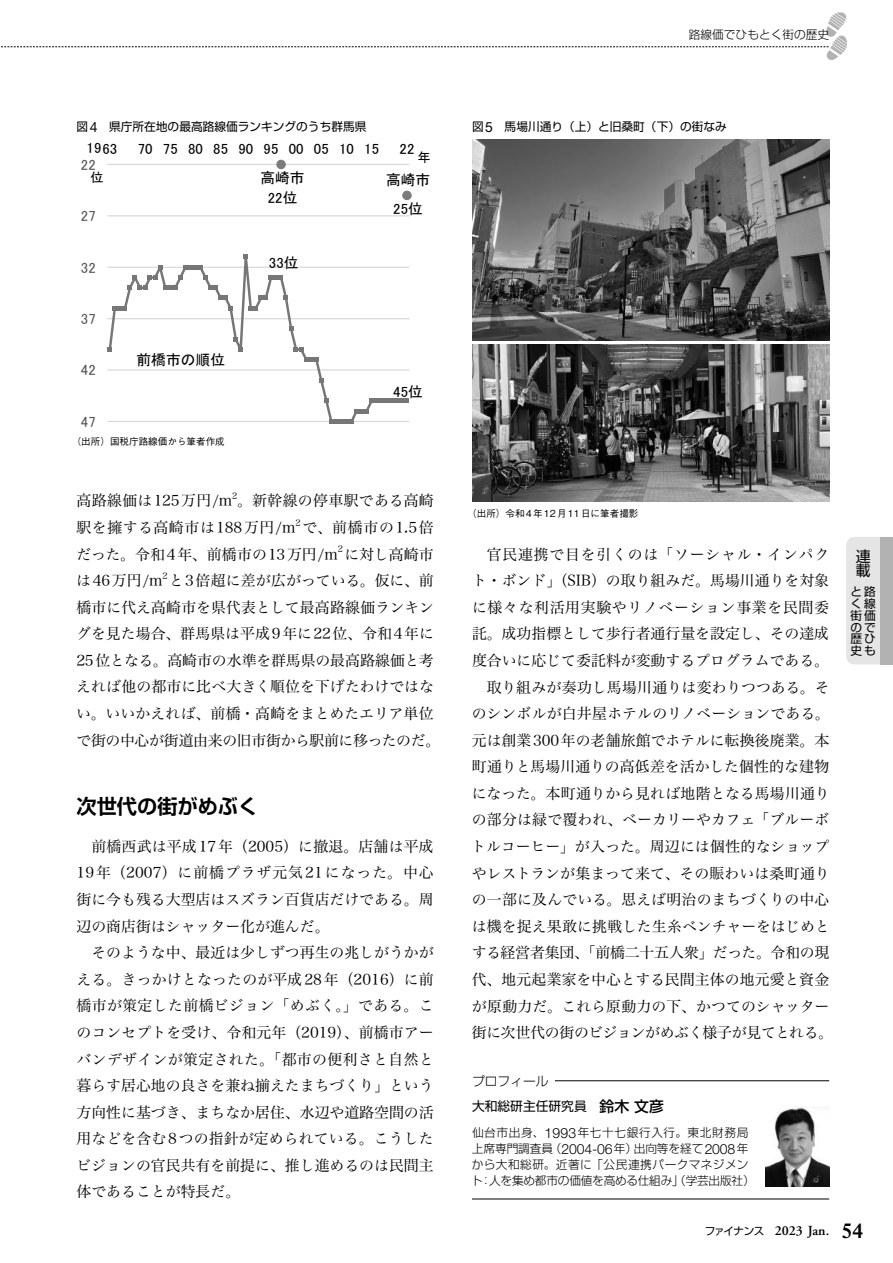
<style>
.page{position:relative;width:893px;height:1263px;background:#fff}
.page>*{position:absolute;margin:0;border:0;box-sizing:border-box;transform-origin:0 0}
.t1{font:700 20.25px "Shin Go Pr 6 N De";color:#000}
.t2{font:14.85px/26.5px "Hiragino Serif Pr 6 N W3";color:#000;text-align:right}
.t3{font:14.85px/19.6px "MS P Gothic";letter-spacing:.005em;color:#000;text-align:center}
.t4{font:14.85px "Hiragino Serif Pr 6 N W3";letter-spacing:.025em;color:#000}
.t5{font:14.85px "Hiragino Serif Pr 6 N W3";letter-spacing:.04em;color:#000}
.t6{font:14.85px "MS P Gothic";letter-spacing:.005em;color:#595959}
.t7{font:14.85px/14.9px "Shin Go Pr 6 N";color:#000}
.t8{font:600 13.8px "Adobe Garamond Pro";color:#000}
.t9{font:13.2px "MS P Gothic";color:#000}
.t10{font:12.75px/25.5px "Shin Go Pr 6 N";color:#000}
.t11{font:300 11.7px/15.9px "Shin Go Pr 6 N";color:#000}
.t12{font:11.7px/11.7px "Shin Go Pr 6 N";color:#000;text-align:justify}
.t13{font:500 9.6px "Gothic BBB Pr 6 N";color:#000}
.t14{font:8.7px "Hiragino Serif Pr 6 N W3";color:#000}
.s1{font-family:"Helvetica Neue LT Std";font-size:14.1px}
.s2{font-weight:300}
.s3{font-weight:500;font-size:14.85px}
.s4{font-family:"Shin Go Pr 6 N";font-weight:400;font-size:10.65px}
.s5{font-family:"Times LT Std";font-size:21.3px}
</style>
<div class="page">
<hr style="left:472px;top:1199px;width:357px;height:1px;background:#000">
<hr style="left:472px;top:1080px;width:357px;height:1px;background:#000">
<div style="left:472px;top:1076px;width:83px;height:11px;background:#fff"></div>
<img style="left:765px;top:1106px;width:64px;height:80px">
<hr style="left:107px;top:164px;width:302px;height:1px;background:#d9d9d9">
<hr style="left:107px;top:215px;width:302px;height:1px;background:#d9d9d9">
<svg style="left:107px;top:259px;width:302px;height:163px"></svg>
<svg style="left:107px;top:347px;width:5px;height:5px"></svg>
<svg style="left:112px;top:306px;width:15px;height:5px"></svg>
<svg style="left:127px;top:265px;width:101px;height:35px"></svg>
<svg style="left:228px;top:306px;width:5px;height:5px"></svg>
<svg style="left:233px;top:337px;width:10px;height:15px"></svg>
<svg style="left:243px;top:254px;width:5px;height:5px"></svg>
<svg style="left:248px;top:306px;width:10px;height:5px"></svg>
<svg style="left:258px;top:295px;width:10px;height:5px"></svg>
<svg style="left:268px;top:275px;width:15px;height:5px"></svg>
<svg style="left:283px;top:295px;width:5px;height:5px"></svg>
<svg style="left:289px;top:326px;width:4px;height:5px"></svg>
<svg style="left:293px;top:347px;width:26px;height:15px"></svg>
<svg style="left:319px;top:378px;width:5px;height:5px"></svg>
<svg style="left:324px;top:398px;width:5px;height:5px"></svg>
<svg style="left:329px;top:419px;width:25px;height:5px"></svg>
<svg style="left:354px;top:409px;width:15px;height:4px"></svg>
<svg style="left:369px;top:398px;width:40px;height:5px"></svg>
<div style="left:277px;top:160px;width:8px;height:9px;background:#7b7b7b;border-radius:50%"></div>
<div style="left:276px;top:160px;width:10px;height:9px;border:1px solid #7b7b7b;border-radius:50%"></div>
<div style="left:403px;top:191px;width:8px;height:8px;background:#7b7b7b;border-radius:50%"></div>
<div style="left:402px;top:191px;width:10px;height:9px;border:1px solid #7b7b7b;border-radius:50%"></div>
<img style="left:472px;top:139px;width:357px;height:201px">
<img style="left:472px;top:344px;width:357px;height:158px">
<svg style="left:1px;top:12px;width:846px;height:48px"></svg>
<div style="left:846px;top:537px;width:34px;height:127px;background:#e5e5e5"></div>
<div style="left:880px;top:537px;width:13px;height:127px;background:#b2b2b2"></div>
<p class="t12" style="left:77px;top:120px;width:291px">図<span class="s1">4</span>　県庁所在地の最高路線価ランキングのうち群馬県</p>
<p class="t6" style="left:81px;top:157px;width:16px">22</p>
<p class="t3" style="left:87px;top:138px;width:32px">1963</p>
<p class="t3" style="left:138px;top:139px;width:243px">70 75 80 85 90 95 00 05 10 15</p>
<p class="t3" style="left:399px;top:139px;width:16px">22</p>
<p class="t9" style="left:90px;top:171px;width:15px">位</p>
<p class="t9" style="left:418px;top:151px;width:15px">年</p>
<p class="t3" style="left:260px;top:168px;width:46px">高崎市<br>22位</p>
<p class="t3" style="left:386px;top:166px;width:46px;line-height:28.8px">高崎市<br>25位</p>
<p class="t6" style="left:81px;top:208px;width:16px">27</p>
<p class="t6" style="left:81px;top:260px;width:16px">32</p>
<p class="t6" style="left:81px;top:311px;width:16px">37</p>
<p class="t6" style="left:81px;top:363px;width:16px">42</p>
<p class="t6" style="left:81px;top:414px;width:16px">47</p>
<p class="t3" style="left:137px;top:350px;width:90px">前橋市の順位</p>
<p class="t13" style="left:72px;top:434px;width:155px">（出所）国税庁路線価から筆者作成</p>
<p class="t3" style="left:269px;top:252px;width:31px">33位</p>
<p class="t3" style="left:393px;top:382px;width:31px">45位</p>
<p class="t14" style="left:232px;top:488px;width:7px">2</p>
<p class="t5" style="left:76px;top:515px;width:221px">駅を擁する高崎市は188万円/m</p>
<p class="t14" style="left:296px;top:515px;width:7px">2</p>
<p class="t4" style="left:76px;top:488px;width:359px">高路線価は125万円/m 。新幹線の停車駅である高崎</p>
<p class="t2" style="left:76px;top:513px;width:359px">で、前橋市の1.5倍<br>だった。令和4年、前橋市の13万円 /m に対し高崎市</p>
<p class="t14" style="left:338px;top:541px;width:7px">2</p>
<p class="t2" style="left:76px;top:566px;width:359px">は46万円 /m と3倍超に差が広がっている。仮に、前</p>
<p class="t14" style="left:163px;top:568px;width:7px">2</p>
<p class="t2" style="left:76px;top:592px;width:366px;text-align:left">橋市に代え高崎市を県代表として最高路線価ランキングを見た場合、群馬県は平成9年に22位、令和4年に<br>25位となる。高崎市の水準を群馬県の最高路線価と考えれば他の都市に比べ大きく順位を下げたわけではない。いいかえれば、前橋・高崎をまとめたエリア単位で街の中心が街道由来の旧市街から駅前に移ったのだ。</p>
<h1 class="t1" style="left:77px;top:790px;width:183px">次世代の街がめぶく</h1>
<p class="t2" style="left:77px;top:832px;width:359px;text-align:justify;text-indent:15px">前橋西武は平成 17年（2005）に撤退。店舗は平成19年（2007）に前橋プラザ元気21になった。中心街に今も残る大型店はスズラン百貨店だけである。周辺の商店街はシャッター化が進んだ。</p>
<p class="t2" style="left:77px;top:938px;width:359px;text-align:justify;text-indent:15px">そのような中、最近は少しずつ再生の兆しがうかがえる。きっかけとなったのが平成 28年（2016）に前橋市が策定した前橋ビジョン「めぶく。」である。このコンセプトを受け、令和元年（2019）、前橋市アーバンデザインが策定された。「都市の便利さと自然と暮らす居心地の良さを兼ね揃えたまちづくり」という方向性に基づき、まちなか居住、水辺や道路空間の活用などを含む 8つの指針が定められている。こうしたビジョンの官民共有を前提に、推し進めるのは民間主体であることが特長だ。</p>
<p class="t11" style="left:689px;top:26px;width:142px">路線価でひもとく街の歴史</p>
<p class="t12" style="left:472px;top:120px;width:256px">図<span class="s1">5</span>　馬場川通り（上）と旧桑町（下）の街なみ</p>
<p class="t13" style="left:467px;top:505px;width:173px">（出所）令和4年12月11日に筆者撮影</p>
<p class="t2" style="left:471px;top:539px;width:363px">官民連携で目を引くのは「ソーシャル・インパク<br>ト・ボンド」（SIB）の取り組みだ。馬場川通りを対象に様々な利活用実験やリノベーション事業を民間委託。成功指標として歩行者通行量を設定し、その達成度合いに応じて委託料が変動するプログラムである。取り組みが奏功し馬場川通りは変わりつつある。そ<br>のシンボルが白井屋ホテルのリノベーションである。元は創業300年の老舗旅館でホテルに転換後廃業。本町通りと馬場川通りの高低差を活かした個性的な建物になった。本町通りから見れば地階となる馬場川通りの部分は緑で覆われ、ベーカリーやカフェ「ブルーボトルコーヒー」が入った。周辺には個性的なショップやレストランが集まって来て、その賑わいは桑町通りの一部に及んでいる。思えば明治のまちづくりの中心は機を捉え果敢に挑戦した生糸ベンチャーをはじめとする経営者集団、「前橋二十五人衆」だった。令和の現代、地元起業家を中心とする民間主体の地元愛と資金が原動力だ。これら原動力の下、かつてのシャッター街に次世代の街のビジョンがめぶく様子が見てとれる。</p>
<p class="t10" style="left:472px;top:1067px;width:194px"><span class="s2">プロフィール<br></span>大和総研主任研究員　<span class="s3">鈴木文彦</span></p>
<p class="t11" style="left:471px;top:1123px;width:285px">仙台市出身、<span class="s1">1993</span>年七十七銀行入行。東北財務局上席専門調査員（<span class="s1">2004-06</span>年）出向等を経て<span class="s1">2008</span>年から大和総研。近著に「公民連携パークマネジメント：人を集め都市の価値を高める仕組み」（学芸出版社）</p>
<p class="t7" style="left:856px;top:547px;width:16px">連載</p>
<p class="t12" style="left:850px;top:585px;width:27px">と路く線街価ので歴ひ史も</p>
<p class="t8" style="left:705px;top:1223px;width:160px"><span class="s4">ファイナンス</span> 2023 Jan. <span class="s5">54</span></p>
</div>
